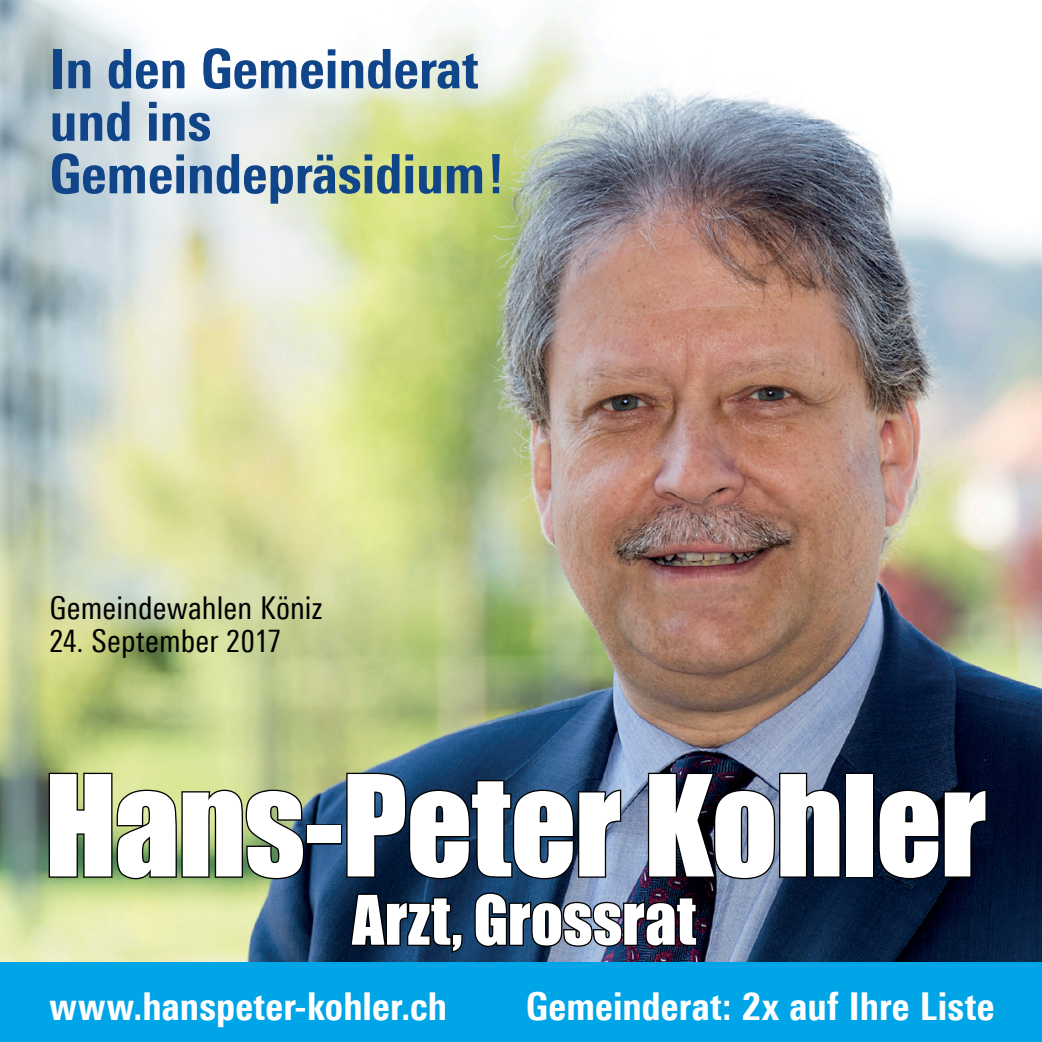
<style>
.page{position:relative;width:1042px;height:1042px;background:#fff}
.page>*{position:absolute;margin:0;border:0;box-sizing:border-box;transform-origin:0 0}
.t1{font:129.5px "Impact";letter-spacing:-.015em;color:#fff}
.t2{font:63px "Impact";letter-spacing:.005em;color:#fff}
.t3{font:800 54.25px/52.5px "Linotype Univers 720 Cn";color:#104589}
.t4{font:800 38.5px "Linotype Univers 720 Cn";letter-spacing:.005em;color:#fff}
.t5{font:31.5px "Linotype Univers 420 Cn";letter-spacing:.005em;color:#000}
.s1{font-size:30.97px}
</style>
<div class="page">
<img style="left:0;top:0;width:1042px;height:962px">
<svg style="left:47px;top:771px;width:259px;height:109px;background:#849a68"></svg>
<div style="left:306px;top:824px;width:36px;height:20px;border:3px solid #000"></div>
<div style="left:845px;top:773px;width:29px;height:105px;border:3px solid #000"></div>
<svg style="left:877px;top:788px;width:111px;height:92px;background:#020b21"></svg>
<img style="left:345px;top:771px;width:497px;height:183px">
<div style="left:0;top:962px;width:1042px;height:80px;background:#00a5e8"></div>
<h3 class="t3" style="left:50px;top:42px;width:456px">In den Gemeinderat und ins<br>Gemeindepräsidium!</h3>
<p class="t5" style="left:50px;top:589px;width:274px">Gemeindewahlen Köniz</p>
<p class="t5" style="left:50px;top:622px;width:233px"><span class="s1">24</span>. September <span class="s1">2017</span></p>
<h1 class="t1" style="left:45px;top:725px;width:943px">Hans-Peter Kohler</h1>
<h2 class="t2" style="left:352px;top:871px;width:345px">Arzt, Grossrat</h2>
<p class="t4" style="left:50px;top:983px;width:399px">www.hanspeter-kohler.ch</p>
<p class="t4" style="left:526px;top:983px;width:470px">Gemeinderat: 2x auf Ihre Liste</p>
</div>
